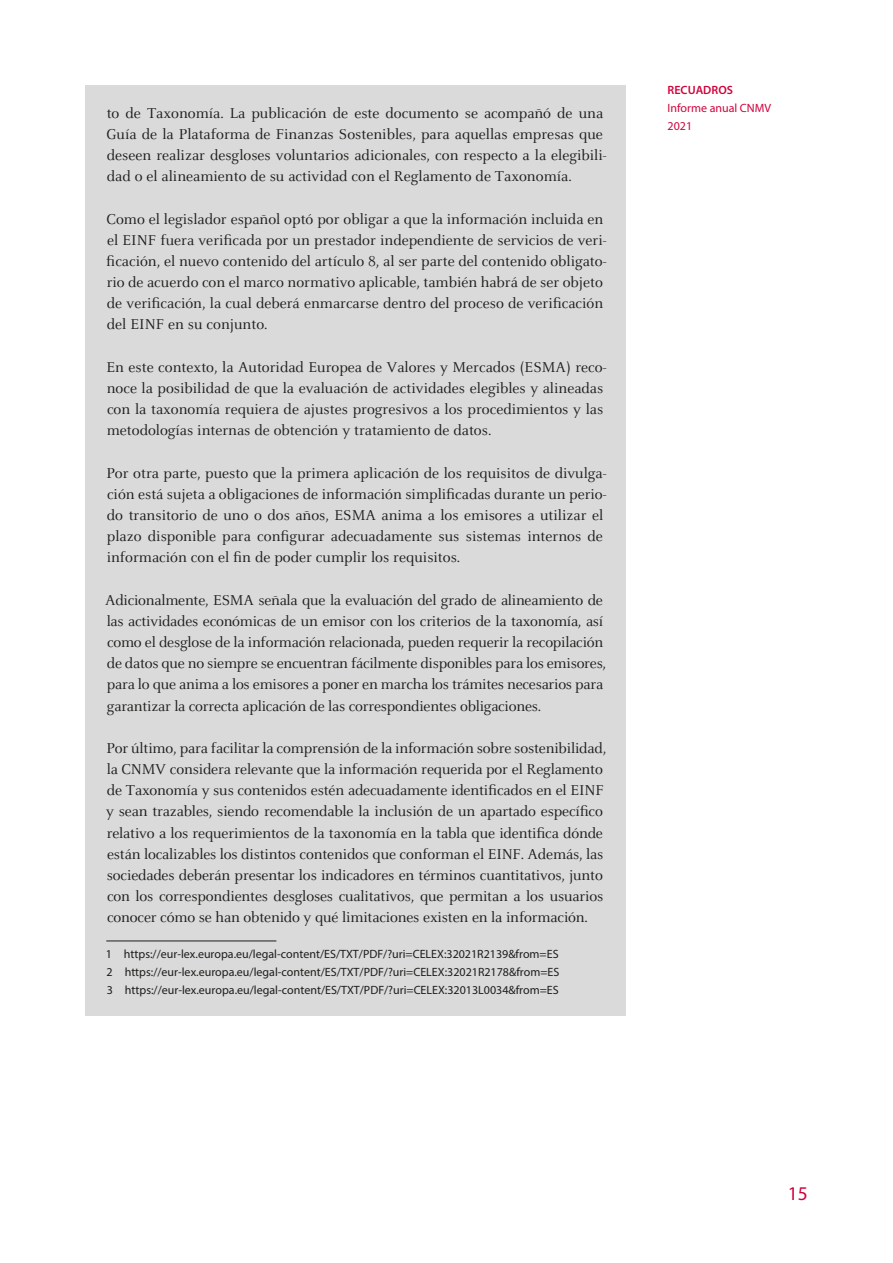
<style>
.page{position:relative;width:893px;height:1263px;background:#fff}
.page>*{position:absolute;margin:0;border:0;box-sizing:border-box;transform-origin:0 0}
.t1{font:19.5px "Myriad Pro";color:#d0043c}
._05-1-Texto_recuadro{font:15.75px/21.1px "Celeste";color:#1d1d1b}
._13_Nota_1_recuadro{font:12px "Myriad Pro";color:#1d1d1b}
.t2{font:12px/18px "Myriad Pro";color:#d0043c}
.t3{font:600 12px "Myriad Pro";color:#d0043c}
</style>
<div class="page">
<div style="left:85px;top:85px;width:540px;height:930px;background:#dadada"></div>
<hr style="left:106px;top:941px;width:170px;height:1px;background:#1d1d1b">
<p class="_05-1-Texto_recuadro" style="left:107px;top:103px;width:501px">to de Taxonomía. La publicación de este documento se acompañó de una Guía de la Plataforma de Finanzas Sostenibles, para aquellas empresas que deseen realizar desgloses voluntarios adicionales, con respecto a la elegibili&shy;dad o el alineamiento de su actividad con el Reglamento de Taxonomía.</p>
<p class="_05-1-Texto_recuadro" style="left:106px;top:209px;width:502px">Como el legislador español optó por obligar a que la información incluida en el EINF fuera verificada por un prestador independiente de servicios de veri&shy;ficación, el nuevo contenido del artículo 8, al ser parte del contenido obligato&shy;rio de acuerdo con el marco normativo aplicable, también habrá de ser objeto de verificación, la cual deberá enmarcarse dentro del proceso de verificación del EINF en su conjunto.</p>
<p class="_05-1-Texto_recuadro" style="left:106px;top:357px;width:501px">En este contexto, la Autoridad Europea de Valores y Mercados (ESMA) reco&shy;noce la posibilidad de que la evaluación de actividades elegibles y alineadas con la taxonomía requiera de ajustes progresivos a los procedimientos y las metodologías internas de obtención y tratamiento de datos.</p>
<p class="_05-1-Texto_recuadro" style="left:106px;top:463px;width:501px">Por otra parte, puesto que la primera aplicación de los requisitos de divulga&shy;ción está sujeta a obligaciones de información simplificadas durante un perio&shy;do transitorio de uno o dos años, ESMA anima a los emisores a utilizar el plazo disponible para configurar adecuadamente sus sistemas internos de información con el fin de poder cumplir los requisitos.</p>
<p class="_05-1-Texto_recuadro" style="left:105px;top:590px;width:502px">Adicionalmente, ESMA señala que la evaluación del grado de alineamiento de las actividades económicas de un emisor con los criterios de la taxonomía, así como el desglose de la información relacionada, pueden requerir la recopilación de datos que no siempre se encuentran fácilmente disponibles para los emisores, para lo que anima a los emisores a poner en marcha los trámites necesarios para garantizar la correcta aplicación de las correspondientes obligaciones.</p>
<p class="_05-1-Texto_recuadro" style="left:106px;top:738px;width:501px">Por último, para facilitar la comprensión de la información sobre sostenibilidad, la CNMV considera relevante que la información requerida por el Reglamento de Taxonomía y sus contenidos estén adecuadamente identificados en el EINF y sean trazables, siendo recomendable la inclusión de un apartado específico relativo a los requerimientos de la taxonomía en la tabla que identifica dónde están localizables los distintos contenidos que conforman el EINF. Además, las sociedades deberán presentar los indicadores en términos cuantitativos, junto con los correspondientes desgloses cualitativos, que permitan a los usuarios conocer cómo se han obtenido y qué limitaciones existen en la información.</p>
<p class="_13_Nota_1_recuadro" style="left:106px;top:947px;width:454px">1 https://eur-lex.europa.eu/legal-content/ES/TXT/PDF/?uri=CELEX:32021R2139&amp;from=ES</p>
<p class="_13_Nota_1_recuadro" style="left:107px;top:965px;width:454px">2 https://eur-lex.europa.eu/legal-content/ES/TXT/PDF/?uri=CELEX:32021R2178&amp;from=ES</p>
<p class="_13_Nota_1_recuadro" style="left:107px;top:983px;width:453px">3 https://eur-lex.europa.eu/legal-content/ES/TXT/PDF/?uri=CELEX:32013L0034&amp;from=ES</p>
<p class="t3" style="left:668px;top:82px;width:67px">RECUADROS</p>
<p class="t2" style="left:668px;top:99px;width:105px">Informe anual CNMV<br>2021</p>
<p class="t1" style="left:788px;top:1181px;width:22px">15</p>
</div>
